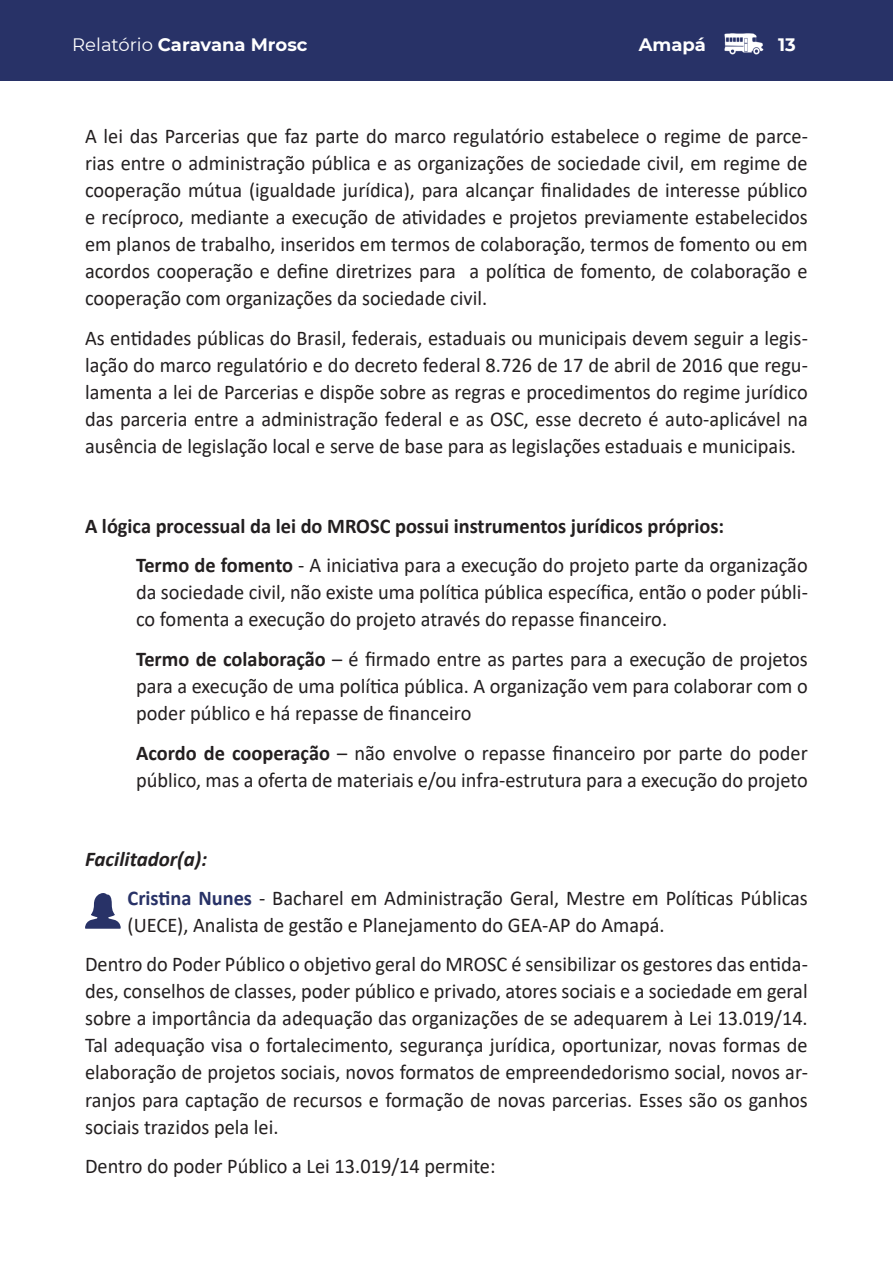
<style>
.page{position:relative;width:893px;height:1263px;background:#fff}
.page>*{position:absolute;margin:0;border:0;box-sizing:border-box;transform-origin:0 0}
.t1{font:21px/27px "Calibri";color:#231f20;text-align:justify}
.t2{font:700 21px "Calibri";color:#231f20}
.t3{font:italic 700 21px "Calibri";color:#231f20}
.t4{font:700 18px "Montserrat";color:#fff}
.s1{font-weight:400}
.s2{font-weight:700}
.s3{font-weight:700;color:#283267}
</style>
<div class="page">
<div style="left:0;top:0;width:893px;height:81px;background:#283267"></div>
<img style="left:724px;top:33px;width:40px;height:22px">
<svg style="left:85px;top:893px;width:36px;height:36px"></svg>
<p class="t4" style="left:72px;top:32px;width:237px"><span class="s1">Relatório</span> Caravana Mrosc</p>
<p class="t4" style="left:639px;top:32px;width:69px">Amapá</p>
<p class="t4" style="left:778px;top:32px;width:19px">13</p>
<p class="t1" style="left:85px;top:122px;width:724px">A lei das Parcerias que faz parte do marco regulatório estabelece o regime de parce&shy;rias entre o administração pública e as organizações de sociedade civil, em regime de cooperação mútua (igualdade jurídica), para alcançar finalidades de interesse público e recíproco, mediante a execução de atividades e projetos previamente estabelecidos em planos de trabalho, inseridos em termos de colaboração, termos de fomento ou em acordos cooperação e define diretrizes para a política de fomento, de colaboração e cooperação com organizações da sociedade civil.</p>
<p class="t1" style="left:85px;top:324px;width:724px">As entidades públicas do Brasil, federais, estaduais ou municipais devem seguir a legis&shy;lação do marco regulatório e do decreto federal 8.726 de 17 de abril de 2016 que regu&shy;lamenta a lei de Parcerias e dispõe sobre as regras e procedimentos do regime jurídico das parceria entre a administração federal e as OSC, esse decreto é auto-aplicável na ausência de legislação local e serve de base para as legislações estaduais e municipais.</p>
<p class="t2" style="left:85px;top:511px;width:641px">A lógica processual da lei do MROSC possui instrumentos jurídicos próprios:</p>
<p class="t1" style="left:136px;top:551px;width:673px"><span class="s2">Termo de fomento</span> - A iniciativa para a execução do projeto parte da organização da sociedade civil, não existe uma política pública específica, então o poder públi&shy;co fomenta a execução do projeto através do repasse financeiro.</p>
<p class="t1" style="left:136px;top:645px;width:673px"><span class="s2">Termo de colaboração</span> – é firmado entre as partes para a execução de projetos para a execução de uma política pública. A organização vem para colaborar com o poder público e há repasse de financeiro</p>
<p class="t1" style="left:136px;top:739px;width:673px"><span class="s2">Acordo de cooperação</span> – não envolve o repasse financeiro por parte do poder público, mas a oferta de materiais e/ou infra-estrutura para a execução do projeto</p>
<p class="t3" style="left:85px;top:845px;width:124px">Facilitador(a):</p>
<p class="t1" style="left:128px;top:884px;width:682px"><span class="s3">Cristina Nunes</span> - Bacharel em Administração Geral, Mestre em Políticas Públicas (UECE), Analista de gestão e Planejamento do GEA-AP do Amapá.</p>
<p class="t1" style="left:85px;top:950px;width:724px">Dentro do Poder Público o objetivo geral do MROSC é sensibilizar os gestores das entida&shy;des, conselhos de classes, poder público e privado, atores sociais e a sociedade em geral sobre a importância da adequação das organizações de se adequarem à Lei 13.019/14.<br>Tal adequação visa o fortalecimento, segurança jurídica, oportunizar, novas formas de elaboração de projetos sociais, novos formatos de empreendedorismo social, novos ar&shy;ranjos para captação de recursos e formação de novas parcerias. Esses são os ganhos sociais trazidos pela lei.</p>
<p class="t1" style="left:85px;top:1152px;width:412px">Dentro do poder Público a Lei 13.019/14 permite:</p>
</div>
